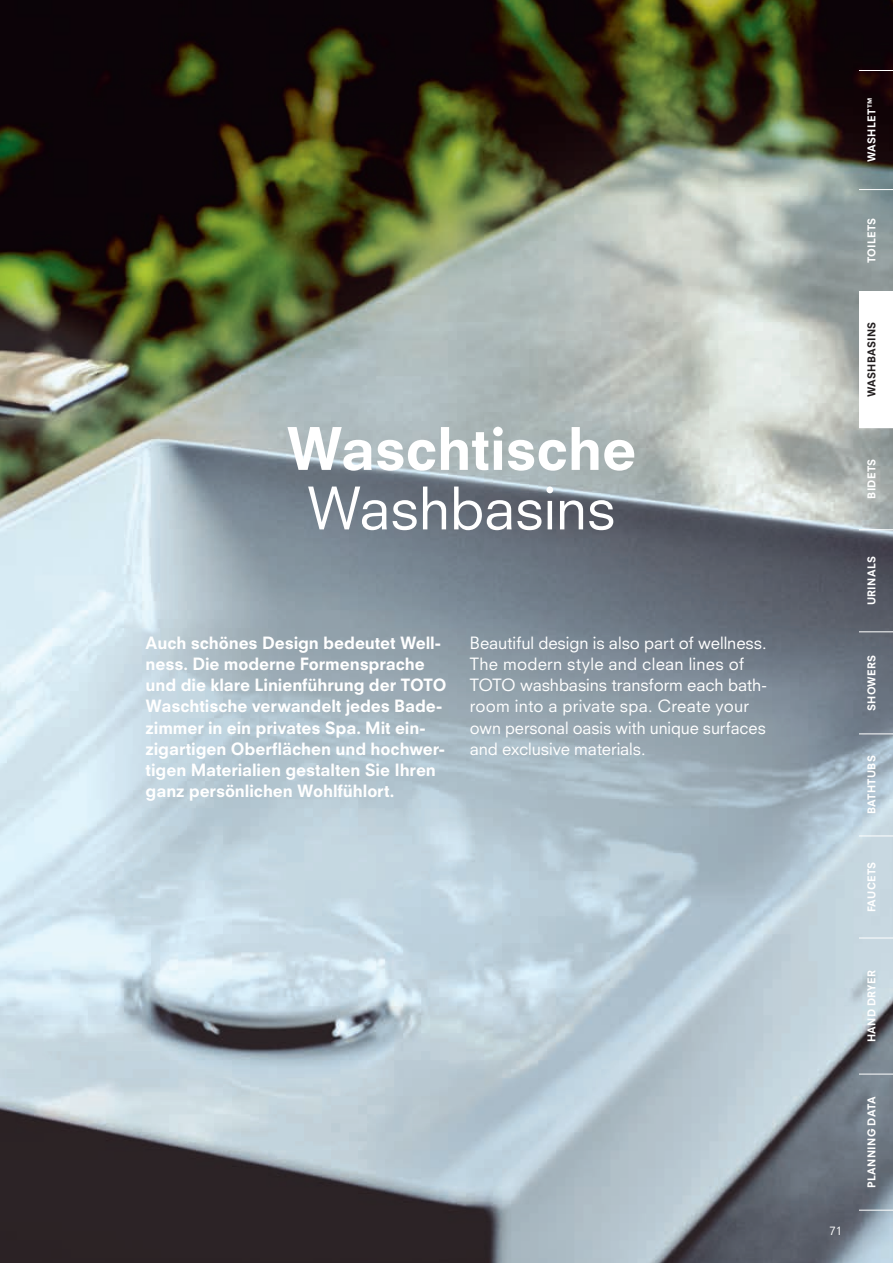
<style>
.page{position:relative;width:893px;height:1263px;background:#fff}
.page>*{position:absolute;margin:0;border:0;box-sizing:border-box;transform-origin:0 0}
.t1{font:800 57px "Neuzeit SLT Std";letter-spacing:-.01em;color:#fff}
.t2{font:57px "Neuzeit SLT Std";letter-spacing:-.01em;color:#fff}
.t3{font:800 16.5px/21.3px "Neuzeit SLT Std";letter-spacing:-.01em;color:#fff}
.t4{font:16.5px/21.3px "Neuzeit SLT Std";color:#fff}
.t5{font:11.25px "Neuzeit SLT Std";color:#fff}
.t6{font:800 10.5px "Neuzeit SLT Std";letter-spacing:.025em;color:#fff}
.t7{font:800 10.5px "Neuzeit SLT Std";letter-spacing:.025em;color:#231f20}
</style>
<div class="page">
<img style="left:0;top:0;width:893px;height:1263px">
<div style="left:859px;top:292px;width:34px;height:136px;background:#fff"></div>
<hr style="left:859px;top:1210px;width:34px;height:1px;background:#fff">
<hr style="left:859px;top:1074px;width:34px;height:1px;background:#fff">
<hr style="left:859px;top:938px;width:34px;height:1px;background:#fff">
<hr style="left:859px;top:836px;width:34px;height:1px;background:#fff">
<hr style="left:859px;top:733px;width:34px;height:1px;background:#fff">
<hr style="left:859px;top:631px;width:34px;height:1px;background:#fff">
<hr style="left:859px;top:529px;width:34px;height:1px;background:#fff">
<hr style="left:859px;top:291px;width:34px;height:1px;background:#fff">
<hr style="left:859px;top:189px;width:34px;height:1px;background:#fff">
<hr style="left:859px;top:70px;width:34px;height:1px;background:#fff">
<h1 class="t1" style="left:286px;top:414px;width:352px">Waschtische</h1>
<h1 class="t2" style="left:307px;top:474px;width:310px">Washbasins</h1>
<p class="t3" style="left:146px;top:632px;width:302px">Auch schönes Design bedeutet Well&shy;ness. Die moderne Formensprache und die klare Linienführung der TOTO Waschtische verwandelt jedes Bade&shy;zimmer in ein privates Spa. Mit ein&shy;zigartigen Oberflächen und hochwer&shy;tigen Materialien gestalten Sie Ihren ganz persönlichen Wohlfühlort.</p>
<p class="t4" style="left:470px;top:632px;width:299px">Beautiful design is also part of wellness.<br>The modern style and clean lines of TOTO washbasins transform each bath&shy;room into a private spa. Create your own personal oasis with unique surfaces and exclusive materials.</p>
<p class="t5" style="left:829px;top:1224px;width:14px">71</p>
<p class="t6" style="left:865px;top:162px;width:66px;rotate:-90deg">WASHLET™</p>
<p class="t6" style="left:865px;top:263px;width:47px;rotate:-90deg">TOILETS</p>
<p class="t7" style="left:865px;top:397px;width:77px;rotate:-90deg">WASHBASINS</p>
<p class="t6" style="left:865px;top:499px;width:41px;rotate:-90deg">BIDETS</p>
<p class="t6" style="left:865px;top:605px;width:51px;rotate:-90deg">URINALS</p>
<p class="t6" style="left:865px;top:711px;width:58px;rotate:-90deg">SHOWERS</p>
<p class="t6" style="left:865px;top:814px;width:60px;rotate:-90deg">BATHTUBS</p>
<p class="t6" style="left:865px;top:912px;width:52px;rotate:-90deg">FAUCETS</p>
<p class="t6" style="left:865px;top:1042px;width:74px;rotate:-90deg">HAND DRYER</p>
<p class="t6" style="left:865px;top:1187px;width:92px;rotate:-90deg">PLANNING DATA</p>
</div>
